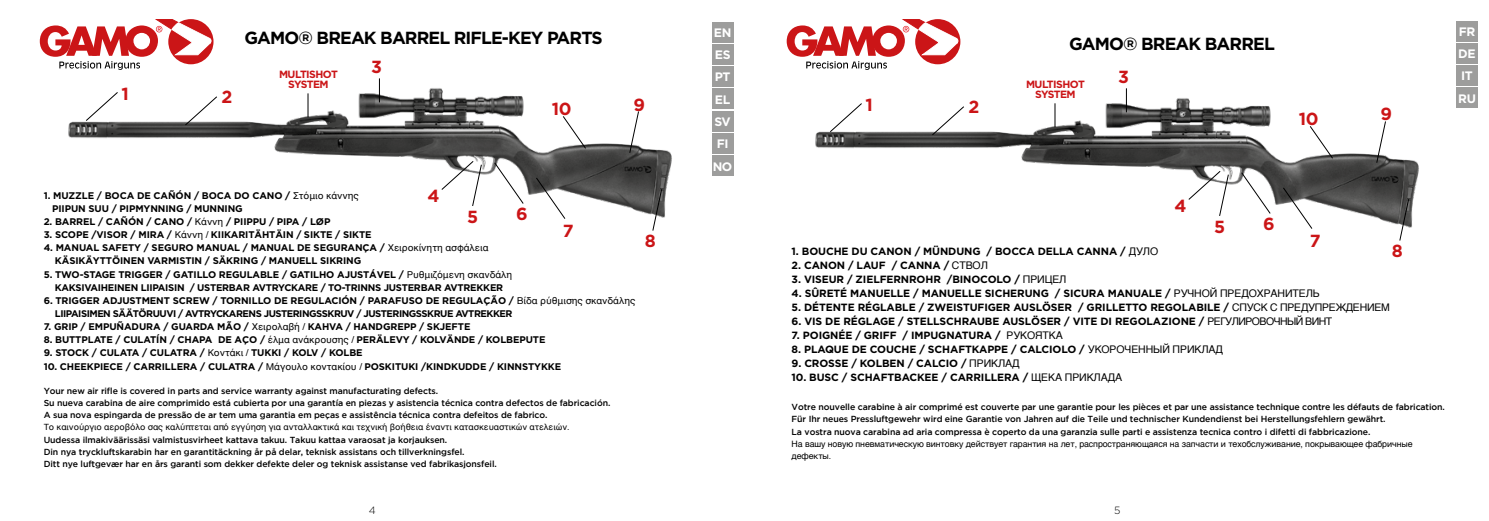
<style>
.page{position:relative;width:1489px;height:521px;background:#fff}
.page>*{position:absolute;margin:0;border:0;box-sizing:border-box;transform-origin:0 0}
.t1{font:700 17.5px "Gotham";letter-spacing:-.05em;color:#000}
.t2{font:700 17.5px "Gotham";color:#cb1517}
.t3{font:700 12.25px/22.2px "Gotham";letter-spacing:-.025em;color:#fff;text-align:center}
.t4{font:700 10.5px "Gotham";letter-spacing:-.01em;color:#000}
.t5{font:700 10.5px/10.5px "Gotham";letter-spacing:-.05em;color:#cb1517;text-align:center}
.t6{font:300 10.5px "Gotham";color:#000}
.t7{font:700 9.62px/13.1px "Gotham";letter-spacing:-.01em;color:#000}
.t8{font:700 9.62px/13.1px "Gotham";letter-spacing:-.05em;color:#000}
.t9{font:500 8.75px/12.2px "Gotham";letter-spacing:-.01em;color:#000}
.t10{font:8.75px/12.2px "Helvetica";letter-spacing:-.01em;color:#000}
.s1{font-family:"Helvetica";font-weight:400}
</style>
<div class="page">
<img style="left:68px;top:79px;width:604px;height:139px">
<svg style="left:85px;top:91px;width:34px;height:31px"></svg>
<svg style="left:184px;top:95px;width:34px;height:31px"></svg>
<svg style="left:379px;top:78px;width:1px;height:24px"></svg>
<svg style="left:440px;top:160px;width:42px;height:47px"></svg>
<svg style="left:493px;top:162px;width:31px;height:43px"></svg>
<svg style="left:535px;top:177px;width:31px;height:42px"></svg>
<svg style="left:651px;top:188px;width:11px;height:43px"></svg>
<svg style="left:628px;top:110px;width:11px;height:44px"></svg>
<svg style="left:562px;top:115px;width:25px;height:35px"></svg>
<svg style="left:307px;top:93px;width:1px;height:24px"></svg>
<img style="left:815px;top:88px;width:604px;height:141px">
<svg style="left:829px;top:102px;width:33px;height:31px"></svg>
<svg style="left:931px;top:105px;width:34px;height:31px"></svg>
<svg style="left:1125px;top:88px;width:1px;height:24px"></svg>
<svg style="left:1187px;top:170px;width:42px;height:47px"></svg>
<svg style="left:1240px;top:171px;width:31px;height:44px"></svg>
<svg style="left:1281px;top:187px;width:31px;height:42px"></svg>
<svg style="left:1398px;top:198px;width:11px;height:43px"></svg>
<svg style="left:1375px;top:120px;width:11px;height:44px"></svg>
<svg style="left:1308px;top:125px;width:25px;height:34px"></svg>
<svg style="left:1054px;top:103px;width:1px;height:24px"></svg>
<svg style="left:40px;top:19px;width:171px;height:51px"></svg>
<svg style="left:786px;top:19px;width:172px;height:51px"></svg>
<div style="left:712px;top:22px;width:21px;height:20px;background:#9d9d9c"></div>
<div style="left:712px;top:44px;width:21px;height:20px;background:#9d9d9c"></div>
<div style="left:712px;top:67px;width:21px;height:20px;background:#9d9d9c"></div>
<div style="left:712px;top:89px;width:21px;height:20px;background:#9d9d9c"></div>
<div style="left:712px;top:111px;width:21px;height:20px;background:#9d9d9c"></div>
<div style="left:712px;top:133px;width:21px;height:20px;background:#9d9d9c"></div>
<div style="left:712px;top:156px;width:21px;height:20px;background:#9d9d9c"></div>
<div style="left:1456px;top:21px;width:21px;height:20px;background:#9d9d9c"></div>
<div style="left:1456px;top:43px;width:21px;height:20px;background:#9d9d9c"></div>
<div style="left:1456px;top:65px;width:21px;height:20px;background:#9d9d9c"></div>
<div style="left:1456px;top:88px;width:21px;height:20px;background:#9d9d9c"></div>
<h1 class="t2" style="left:122px;top:84px;width:9px">1</h1>
<h1 class="t2" style="left:221px;top:87px;width:12px">2</h1>
<h1 class="t1" style="left:244px;top:28px;width:360px">GAMO® BREAK BARREL RIFLE-KEY PARTS</h1>
<p class="t5" style="left:279px;top:69px;width:60px">MULTISHOT<br>SYSTEM</p>
<h1 class="t2" style="left:371px;top:56px;width:12px">3</h1>
<h1 class="t2" style="left:551px;top:99px;width:21px">10</h1>
<h1 class="t2" style="left:633px;top:94px;width:13px">9</h1>
<h1 class="t2" style="left:427px;top:185px;width:14px">4</h1>
<p class="t7" style="left:52px;top:189px;width:308px;text-indent:-8px">1. MUZZLE / BOCA DE CAÑÓN / BOCA DO CANO / <span class="s1">Στόμιο κάννης<br></span>PIIPUN SUU / PIPMYNNING / MUNNING</p>
<p class="t7" style="left:44px;top:215px;width:288px">2. BARREL / CAÑÓN / CANO / <span class="s1">Κάννη</span> / PIIPPU / PIPA / LØP</p>
<p class="t7" style="left:44px;top:228px;width:329px">3. SCOPE /VISOR / MIRA / <span class="s1">Κάννη /</span> KIIKARITÄHTÄIN / SIKTE / SIKTE</p>
<p class="t7" style="left:55px;top:241px;width:435px;text-indent:-11px">4. MANUAL SAFETY / SEGURO MANUAL / MANUAL DE SEGURANÇA / <span class="s1">Χειροκίνητη ασφάλεια<br></span>KÄSIKÄYTTÖINEN VARMISTIN / SÄKRING / MANUELL SIKRING</p>
<p class="t7" style="left:44px;top:267px;width:470px;text-align:center">5. TWO-STAGE TRIGGER / GATILLO REGULABLE / GATILHO AJUSTÁVEL / <span class="s1">Ρυθμιζόμενη σκανδάλη<br></span>KAKSIVAIHEINEN LIIPAISIN / USTERBAR AVTRYCKARE / TO-TRINNS JUSTERBAR AVTREKKER</p>
<p class="t8" style="left:55px;top:294px;width:582px;text-indent:-11px">6. TRIGGER ADJUSTMENT SCREW / TORNILLO DE REGULACIÓN / PARAFUSO DE REGULAÇÃO / <span class="s1">Βίδα ρύθμισης σκανδάλης<br></span>LIIPAISIMEN SÄÄTÖRUUVI / AVTRYCKARENS JUSTERINGSSKRUV / JUSTERINGSSKRUE AVTREKKER</p>
<p class="t7" style="left:44px;top:320px;width:428px">7. GRIP / EMPUÑADURA / GUARDA MÃO / <span class="s1">Χειρολαβή /</span> KAHVA / HANDGREPP / SKJEFTE</p>
<p class="t7" style="left:44px;top:333px;width:503px">8. BUTTPLATE / CULATÍN / CHAPA DE AÇO / <span class="s1">έλμα ανάκρουσης /</span> PERÄLEVY / KOLVÄNDE / KOLBEPUTE</p>
<p class="t7" style="left:44px;top:346px;width:320px">9. STOCK / CULATA / CULATRA / <span class="s1">Κοντάκι /</span> TUKKI / KOLV / KOLBE</p>
<p class="t7" style="left:44px;top:359px;width:519px">10. CHEEKPIECE / CARRILLERA / CULATRA / <span class="s1">Μάγουλο κοντακίου /</span> POSKITUKI /KINDKUDDE / KINNSTYKKE</p>
<h1 class="t2" style="left:516px;top:204px;width:13px">6</h1>
<h1 class="t2" style="left:467px;top:206px;width:13px">5</h1>
<h1 class="t2" style="left:563px;top:220px;width:12px">7</h1>
<p class="t9" style="left:44px;top:384px;width:568px">Your new air rifle is covered in parts and service warranty against manufacturating defects.<br>Su nueva carabina de aire comprimido está cubierta por una garantía en piezas y asistencia técnica contra defectos de fabricación.<br>A sua nova espingarda de pressão de ar tem uma garantia em peças e assistência técnica contra defeitos de fabrico.</p>
<p class="t10" style="left:44px;top:421px;width:527px">Το καινούργιο αεροβόλο σας καλύπτεται από εγγύηση για ανταλλακτικά και τεχνική βοήθεια έναντι κατασκευαστικών ατελειών.</p>
<p class="t9" style="left:44px;top:433px;width:454px">Uudessa ilmakiväärissäsi valmistusvirheet kattava takuu. Takuu kattaa varaosat ja korjauksen.<br>Din nya tryckluftskarabin har en garantitäckning år på delar, teknisk assistans och tillverkningsfel.<br>Ditt nye luftgevær har en års garanti som dekker defekte deler og teknisk assistanse ved fabrikasjonsfeil.</p>
<h1 class="t2" style="left:644px;top:231px;width:13px">8</h1>
<h2 class="t3" style="left:713px;top:21px;width:21px">EN<br>ES<br>PT<br>EL<br>SV<br>FI<br>NO</h2>
<h2 class="t3" style="left:1457px;top:20px;width:19px;text-align:left">FR<br>DE<br>IT<br>RU</h2>
<h1 class="t1" style="left:1068px;top:33px;width:207px">GAMO® BREAK BARREL</h1>
<h1 class="t2" style="left:1118px;top:66px;width:12px">3</h1>
<p class="t5" style="left:1025px;top:79px;width:60px">MULTISHOT<br>SYSTEM</p>
<h1 class="t2" style="left:865px;top:95px;width:9px">1</h1>
<h1 class="t2" style="left:968px;top:97px;width:12px">2</h1>
<h1 class="t2" style="left:1380px;top:104px;width:13px">9</h1>
<h1 class="t2" style="left:1298px;top:109px;width:21px">10</h1>
<h1 class="t2" style="left:1174px;top:195px;width:14px">4</h1>
<h1 class="t2" style="left:1262px;top:214px;width:13px">6</h1>
<h1 class="t2" style="left:1214px;top:216px;width:13px">5</h1>
<h1 class="t2" style="left:1309px;top:230px;width:12px">7</h1>
<h1 class="t2" style="left:1391px;top:241px;width:13px">8</h1>
<p class="t4" style="left:791px;top:245px;width:368px">1. BOUCHE DU CANON / MÜNDUNG / BOCCA DELLA CANNA / <span class="s1">ДУЛО</span></p>
<p class="t4" style="left:791px;top:259px;width:198px">2. CANON / LAUF / CANNA / <span class="s1">СТВОЛ</span></p>
<p class="t4" style="left:791px;top:273px;width:276px">3. VISEUR / ZIELFERNROHR /BINOCOLO / <span class="s1">ПРИЦЕЛ</span></p>
<p class="t4" style="left:791px;top:287px;width:529px">4. SÛRETÉ MANUELLE / MANUELLE SICHERUNG / SICURA MANUALE / <span class="s1">РУЧНОЙ ПРЕДОХРАНИТЕЛЬ</span></p>
<p class="t4" style="left:791px;top:301px;width:599px">5. DÉTENTE RÉGLABLE / ZWEISTUFIGER AUSLÖSER / GRILLETTO REGOLABILE / <span class="s1">СПУСК С ПРЕДУПРЕЖДЕНИЕМ</span></p>
<p class="t4" style="left:791px;top:315px;width:542px">6. VIS DE RÉGLAGE / STELLSCHRAUBE AUSLÖSER / VITE DI REGOLAZIONE / <span class="s1">РЕГУЛИРОВОЧНЫЙ ВИНТ</span></p>
<p class="t4" style="left:791px;top:329px;width:273px">7. POIGNÉE / GRIFF / IMPUGNATURA / <span class="s1">РУКОЯТКА</span></p>
<p class="t4" style="left:791px;top:343px;width:432px">8. PLAQUE DE COUCHE / SCHAFTKAPPE / CALCIOLO / <span class="s1">УКОРОЧЕННЫЙ ПРИКЛАД</span></p>
<p class="t4" style="left:791px;top:357px;width:229px">9. CROSSE / KOLBEN / CALCIO / <span class="s1">ПРИКЛАД</span></p>
<p class="t4" style="left:791px;top:371px;width:332px">10. BUSC / SCHAFTBACKEE / CARRILLERA / <span class="s1">ЩЕКА ПРИКЛАДА</span></p>
<p class="t9" style="left:791px;top:401px;width:654px">Votre nouvelle carabine à air comprimé est couverte par une garantie pour les pièces et par une assistance technique contre les défauts de fabrication.<br>Für Ihr neues Pressluftgewehr wird eine Garantie von Jahren auf die Teile und technischer Kundendienst bei Herstellungsfehlern gewährt.<br>La vostra nuova carabina ad aria compressa è coperto da una garanzia sulle parti e assistenza tecnica contro i difetti di fabbricazione.</p>
<p class="t10" style="left:791px;top:438px;width:622px">На вашу новую пневматическую винтовку действует гарантия на лет, распространяющаяся на запчасти и техобслуживание, покрывающее фабричные дефекты.</p>
<p class="t6" style="left:369px;top:505px;width:8px">4</p>
<p class="t6" style="left:1113px;top:505px;width:8px">5</p>
</div>
